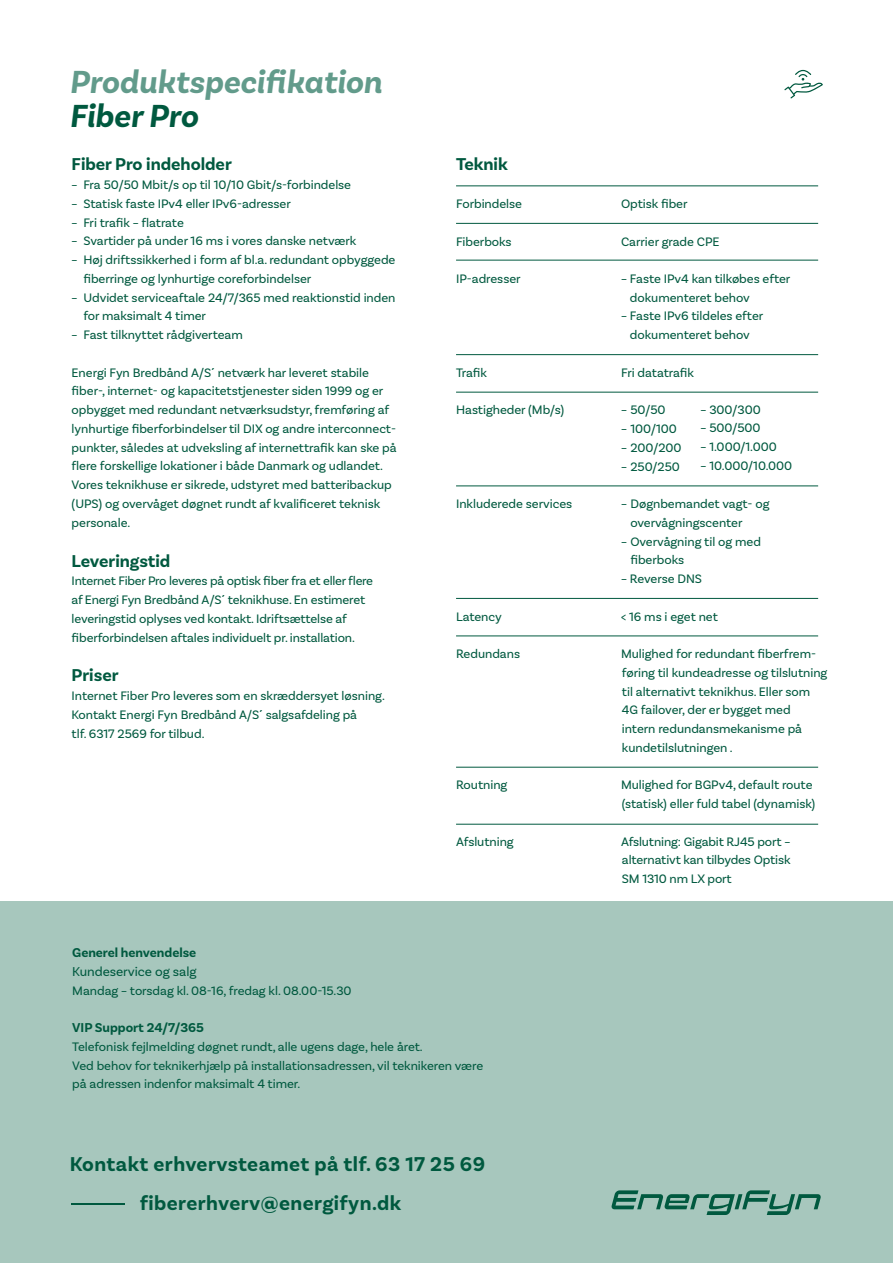
<style>
.page{position:relative;width:893px;height:1263px;background:#fff}
.page>*{position:absolute;margin:0;border:0;box-sizing:border-box;transform-origin:0 0}
.t1{font:italic 700 33.6px "Basic Sans";color:#629b8b}
.t2{font:italic 700 33.6px "Basic Sans";color:#00593f}
.t3{font:700 21px "Basic Sans";letter-spacing:.02em;color:#00593f}
.t4{font:700 21px "Basic Sans";letter-spacing:.02em;color:#00593f;scale:4 1}
.t5{font:700 18px "Basic Sans";letter-spacing:-.005em;color:#00593f}
.t6{font:700 13.5px "Basic Sans";letter-spacing:-.005em;color:#00593f}
.t7{font:13.5px "Basic Sans";letter-spacing:-.005em;color:#00593f}
.t8{font:12.9px/18.8px "Basic Sans";letter-spacing:-.005em;color:#00593f}
</style>
<div class="page">
<svg style="left:784px;top:70px;width:39px;height:28px"></svg>
<hr style="left:456px;top:185px;width:362px;height:1px;background:#00593f">
<hr style="left:456px;top:223px;width:362px;height:1px;background:#00593f">
<hr style="left:456px;top:260px;width:362px;height:1px;background:#00593f">
<hr style="left:456px;top:354px;width:362px;height:1px;background:#00593f">
<hr style="left:456px;top:392px;width:362px;height:1px;background:#00593f">
<hr style="left:456px;top:485px;width:362px;height:1px;background:#00593f">
<hr style="left:456px;top:598px;width:362px;height:1px;background:#00593f">
<hr style="left:456px;top:635px;width:362px;height:1px;background:#00593f">
<hr style="left:456px;top:767px;width:362px;height:1px;background:#00593f">
<hr style="left:456px;top:824px;width:362px;height:1px;background:#00593f">
<div style="left:0;top:901px;width:893px;height:362px;background:#a7c7bd"></div>
<svg style="left:611px;top:1190px;width:210px;height:25px"></svg>
<h1 class="t1" style="left:70px;top:62px;width:314px">Produktspecifikation</h1>
<h1 class="t2" style="left:70px;top:95px;width:130px">Fiber Pro</h1>
<h3 class="t5" style="left:72px;top:154px;width:162px">Fiber Pro indeholder</h3>
<p class="t8" style="left:72px;top:175px;width:281px">– Fra 50/50 Mbit/s op til 10/10 Gbit/s-forbindelse</p>
<p class="t8" style="left:72px;top:194px;width:221px">– Statisk faste IPv4 eller IPv6-adresser</p>
<p class="t8" style="left:72px;top:213px;width:114px">– Fri trafik – flatrate</p>
<p class="t8" style="left:72px;top:232px;width:286px">– Svartider på under 16 ms i vores danske netværk</p>
<p class="t8" style="left:83px;top:250px;width:314px;text-indent:-12px">– Høj driftssikkerhed i form af bl.a. redundant opbyggede fiberringe og lynhurtige coreforbindelser</p>
<p class="t8" style="left:83px;top:288px;width:314px;text-indent:-12px">– Udvidet serviceaftale 24/7/365 med reaktionstid inden for maksimalt 4 timer</p>
<p class="t8" style="left:72px;top:325px;width:173px">– Fast tilknyttet rådgiverteam</p>
<p class="t8" style="left:72px;top:363px;width:327px">Energi Fyn Bredbånd A/S´ netværk har leveret stabile fiber-, internet- og kapacitetstjenester siden 1999 og er opbygget med redundant netværksudstyr, fremføring af lynhurtige fiberforbindelser til DIX og andre interconnect&shy;punkter, således at udveksling af internettrafik kan ske på flere forskellige lokationer i både Danmark og udlandet.<br>Vores teknikhuse er sikrede, udstyret med batteribackup (UPS) og overvåget døgnet rundt af kvalificeret teknisk personale.</p>
<h3 class="t5" style="left:72px;top:550px;width:100px">Leveringstid</h3>
<p class="t8" style="left:72px;top:571px;width:303px">Internet Fiber Pro leveres på optisk fiber fra et eller flere af Energi Fyn Bredbånd A/S´ teknikhuse. En estimeret leveringstid oplyses ved kontakt. Idriftsættelse af fiberforbindelsen aftales individuelt pr. installation.</p>
<h3 class="t5" style="left:72px;top:664px;width:48px">Priser</h3>
<p class="t8" style="left:72px;top:686px;width:315px">Internet Fiber Pro leveres som en skræddersyet løsning.<br>Kontakt Energi Fyn Bredbånd A/S´ salgsafdeling på<br>tlf. 6317 2569 for tilbud.</p>
<h3 class="t5" style="left:456px;top:154px;width:53px">Teknik</h3>
<p class="t8" style="left:456px;top:194px;width:68px">Forbindelse</p>
<p class="t8" style="left:621px;top:194px;width:68px">Optisk fiber</p>
<p class="t8" style="left:456px;top:232px;width:57px">Fiberboks</p>
<p class="t8" style="left:621px;top:232px;width:100px">Carrier grade CPE</p>
<p class="t8" style="left:456px;top:269px;width:66px">IP-adresser</p>
<p class="t8" style="left:630px;top:269px;width:162px;text-indent:-9px">– Faste IPv4 kan tilkøbes efter dokumenteret behov</p>
<p class="t8" style="left:621px;top:307px;width:144px;text-align:center">– Faste IPv6 tildeles efter dokumenteret behov</p>
<p class="t8" style="left:456px;top:363px;width:33px">Trafik</p>
<p class="t8" style="left:621px;top:363px;width:74px">Fri datatrafik</p>
<p class="t8" style="left:456px;top:400px;width:110px">Hastigheder (Mb/s)</p>
<p class="t8" style="left:621px;top:400px;width:46px">– 50/50</p>
<p class="t8" style="left:621px;top:419px;width:57px">– 100/100</p>
<p class="t8" style="left:621px;top:438px;width:62px">– 200/200</p>
<p class="t8" style="left:621px;top:457px;width:60px">– 250/250</p>
<p class="t8" style="left:456px;top:494px;width:118px">Inkluderede services</p>
<p class="t8" style="left:630px;top:494px;width:141px;text-indent:-9px">– Døgnbemandet vagt- og overvågningscenter</p>
<p class="t8" style="left:630px;top:532px;width:132px;text-indent:-9px">– Overvågning til og med fiberboks</p>
<p class="t8" style="left:621px;top:569px;width:82px">– Reverse DNS</p>
<p class="t8" style="left:456px;top:607px;width:47px">Latency</p>
<p class="t8" style="left:621px;top:607px;width:98px">&lt; 16 ms i eget net</p>
<p class="t8" style="left:456px;top:644px;width:66px">Redundans</p>
<p class="t8" style="left:621px;top:644px;width:208px">Mulighed for redundant fiberfrem&shy;føring til kundeadresse og tilslutning til alternativt teknikhus. Eller som<br>4G failover, der er bygget med<br>intern redundansmekanisme på kundetilslutningen .</p>
<p class="t8" style="left:456px;top:775px;width:53px">Routning</p>
<p class="t8" style="left:621px;top:775px;width:196px">Mulighed for BGPv4, default route (statisk) eller fuld tabel (dynamisk)</p>
<p class="t8" style="left:456px;top:832px;width:59px">Afslutning</p>
<p class="t8" style="left:621px;top:832px;width:171px;text-align:justify">Afslutning: Gigabit RJ45 port – alternativt kan tilbydes Optisk SM 1310 nm LX port</p>
<p class="t8" style="left:701px;top:400px;width:62px">– 300/300</p>
<p class="t8" style="left:701px;top:419px;width:62px">– 500/500</p>
<p class="t8" style="left:701px;top:437px;width:78px">– 1.000/1.000</p>
<p class="t8" style="left:701px;top:456px;width:93px">– 10.000/10.000</p>
<p class="t6" style="left:72px;top:944px;width:125px">Generel henvendelse</p>
<p class="t7" style="left:72px;top:963px;width:126px">Kundeservice og salg</p>
<p class="t8" style="left:72px;top:981px;width:281px">Mandag – torsdag kl. 08-16, fredag kl. 08.00-15.30</p>
<p class="t6" style="left:72px;top:1019px;width:133px">VIP Support 24/7/365</p>
<p class="t8" style="left:72px;top:1037px;width:412px">Telefonisk fejlmelding døgnet rundt, alle ugens dage, hele året.<br>Ved behov for teknikerhjælp på installationsadressen, vil teknikeren være på adressen indenfor maksimalt 4 timer.</p>
<h2 class="t3" style="left:70px;top:1151px;width:417px">Kontakt erhvervsteamet på tlf. 63 17 25 69</h2>
<h2 class="t4" style="left:67px;top:1190px;width:85px">— fibererhverv@energifyn.dk</h2>
</div>
